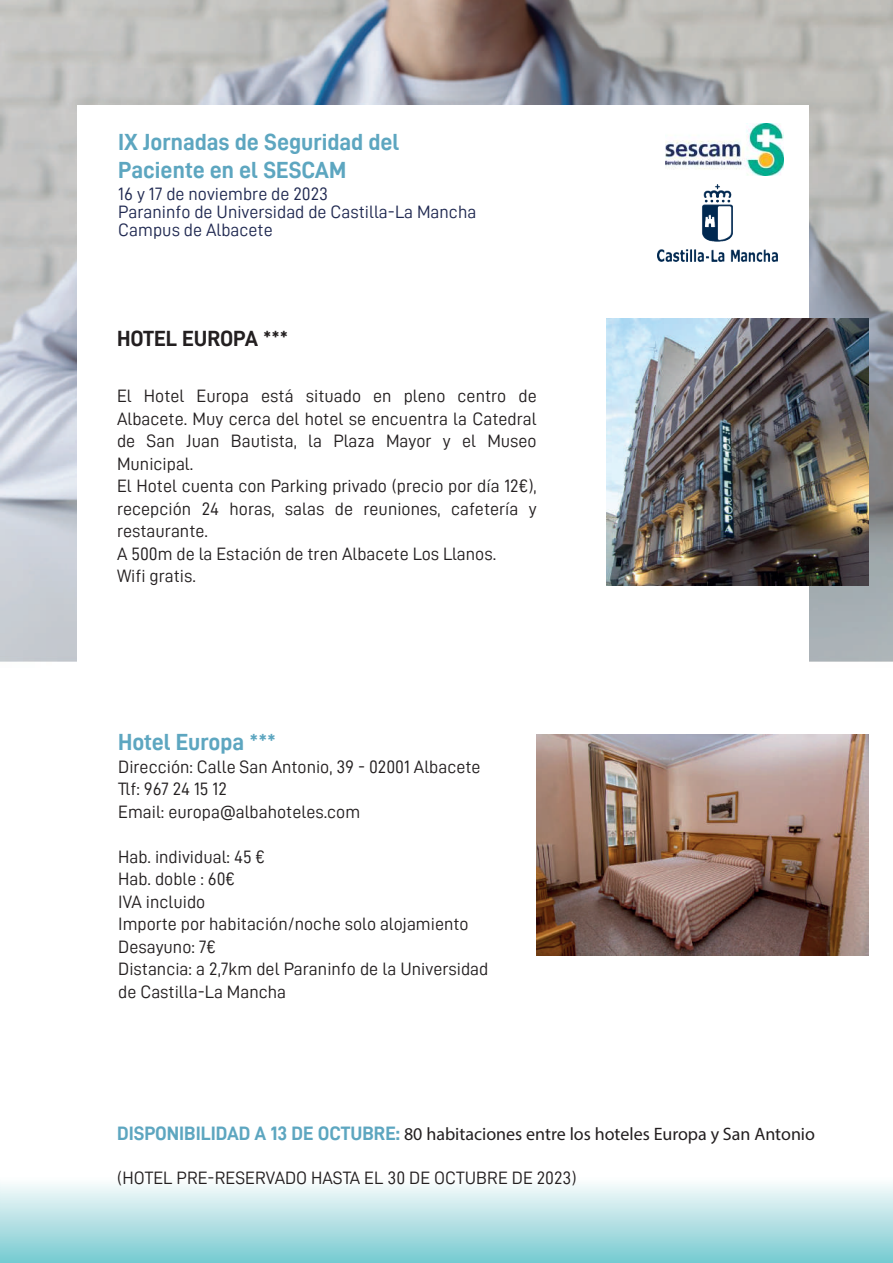
<style>
.page{position:relative;width:893px;height:1263px;background:#fff}
.page>*{position:absolute;margin:0;border:0;box-sizing:border-box;transform-origin:0 0}
.t1{font:23.4px/28px "D DIN Bold";color:#5da6c0}
.t2{font:22.05px "D DIN Bold";color:#231f20}
.t3{font:18px/22.5px "D DIN";color:#231f20}
.t4{font:18px/18px "D DIN";color:#202951}
.t5{font:18px "Myriad Pro";color:#231f20}
.s1{font-family:"D DIN Bold";font-size:19.5px;color:#5da6c0}
</style>
<div class="page">
<img style="left:0;top:0;width:893px;height:662px">
<div style="left:77px;top:105px;width:732px;height:1135px;background:#fff"></div>
<img style="left:665px;top:123px;width:119px;height:53px">
<img style="left:607px;top:319px;width:262px;height:266px">
<img style="left:536px;top:734px;width:333px;height:222px">
<img style="left:658px;top:184px;width:119px;height:77px">
<svg style="left:0;top:1183px;width:893px;height:80px;background:#b5e1e5"></svg>
<p class="t1" style="left:118px;top:127px;width:282px">IX Jornadas de Seguridad del<br>Paciente en el SESCAM</p>
<p class="t4" style="left:118px;top:185px;width:360px">16 y 17 de noviembre de 2023<br>Paraninfo de Universidad de Castilla-La Mancha<br>Campus de Albacete</p>
<p class="t2" style="left:117px;top:326px;width:173px">HOTEL EUROPA ***</p>
<p class="t3" style="left:117px;top:384px;width:421px">El Hotel Europa está situado en pleno centro de Albacete. Muy cerca del hotel se encuentra la Catedral de San Juan Bautista, la Plaza Mayor y el Museo Municipal.<br>El Hotel cuenta con Parking privado (precio por día 12€), recepción 24 horas, salas de reuniones, cafetería y restaurante.<br>A 500m de la Estación de tren Albacete Los Llanos.<br>Wifi gratis.</p>
<p class="t1" style="left:118px;top:728px;width:159px">Hotel Europa ***</p>
<p class="t3" style="left:118px;top:755px;width:364px">Dirección: Calle San Antonio, 39 - 02001 Albacete<br>Tlf: 967 24 15 12<br>Email: europa@albahoteles.com</p>
<p class="t3" style="left:118px;top:845px;width:372px">Hab. individual: 45 €<br>Hab. doble : 60€<br>IVA incluido<br>Importe por habitación/noche solo alojamiento<br>Desayuno: 7€<br>Distancia: a 2,7km del Paraninfo de la Universidad de Castilla-La Mancha</p>
<p class="t5" style="left:117px;top:1123px;width:699px"><span class="s1">DISPONIBILIDAD A 13 DE OCTUBRE:</span> 80 habitaciones entre los hoteles Europa y San Antonio</p>
<p class="t3" style="left:117px;top:1167px;width:461px">(HOTEL PRE-RESERVADO HASTA EL 30 DE OCTUBRE DE 2023)</p>
</div>
